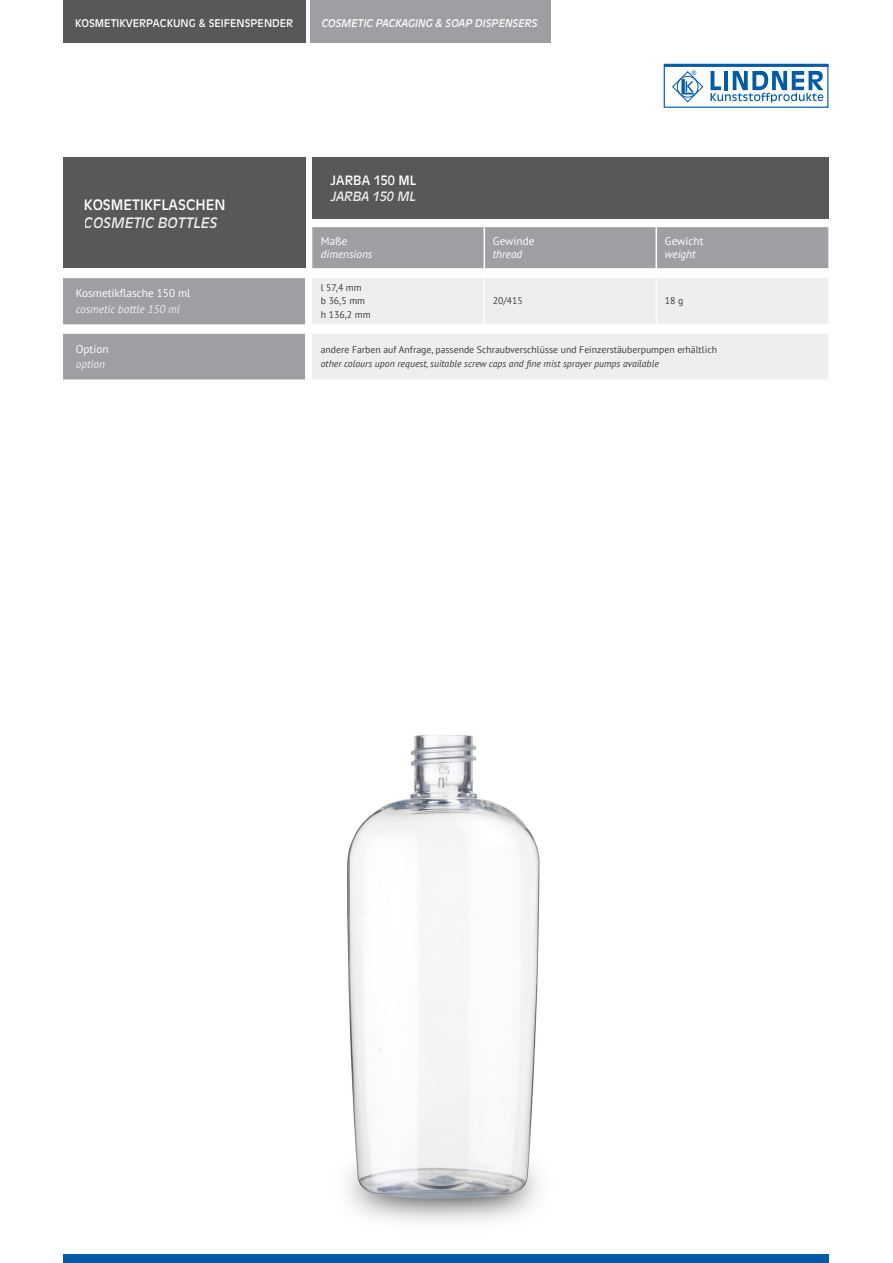
<style>
.page{position:relative;width:893px;height:1263px;background:#fff}
.page>*{position:absolute;margin:0;border:0;box-sizing:border-box;transform-origin:0 0}
.t1{font:14.25px "Antique Olive CE";color:#fff}
.t2{font:italic 14.25px "Antique Olive CE";color:#fff}
.t3{font:12.75px "Antique Olive CE";color:#fff}
.t4{font:italic 12.75px "Antique Olive CE";color:#fff}
.t5{font:11.25px "PT Sans";color:#fff}
.t6{font:italic 11.25px "PT Sans";color:#eeeeef}
.t7{font:italic 11.25px "PT Sans";color:#fff}
.t8{font:10.5px "Antique Olive CE";color:#fff}
.t9{font:italic 10.5px "Antique Olive CE";color:#fff}
.t10{font:9.75px "PT Sans";color:#3e3e3f}
.t11{font:italic 9.75px "PT Sans";color:#3e3e3f}
.t12{font:6px "Arial";color:#015aaa}
</style>
<div class="page">
<div style="left:63px;top:1254px;width:765px;height:9px;background:#015aaa"></div>
<div style="left:664px;top:64px;width:164px;height:44px;border:1px solid #015aaa"></div>
<hr style="left:664px;top:65px;width:164px;height:2px;background:#015aaa">
<svg style="left:711px;top:71px;width:112px;height:32px"></svg>
<svg style="left:672px;top:71px;width:32px;height:32px"></svg>
<div style="left:677px;top:76px;width:22px;height:22px;border:1px solid #015aaa;border-radius:50%"></div>
<div style="left:310px;top:0;width:240px;height:43px;background:#9d9fa2"></div>
<div style="left:63px;top:0;width:242px;height:43px;background:#57585a"></div>
<div style="left:312px;top:157px;width:516px;height:62px;background:#57585a"></div>
<div style="left:63px;top:157px;width:242px;height:111px;background:#57585a"></div>
<img style="left:347px;top:735px;width:193px;height:487px">
<div style="left:305px;top:226px;width:523px;height:42px;background:#9d9fa2"></div>
<svg style="left:63px;top:278px;width:242px;height:101px;background:#a4a6a9"></svg>
<svg style="left:312px;top:278px;width:516px;height:101px;background:#efeff0"></svg>
<hr style="left:484px;top:227px;width:1px;height:41px;background:#fff">
<hr style="left:655px;top:227px;width:2px;height:41px;background:#fff">
<hr style="left:484px;top:278px;width:1px;height:46px;background:#fff">
<hr style="left:655px;top:278px;width:2px;height:46px;background:#fff">
<hr style="left:312px;top:226px;width:172px;height:1px;background:#fff">
<hr style="left:484px;top:226px;width:172px;height:1px;background:#fff">
<hr style="left:656px;top:226px;width:172px;height:1px;background:#fff">
<hr style="left:312px;top:324px;width:172px;height:1px;background:#fff">
<hr style="left:484px;top:324px;width:172px;height:1px;background:#fff">
<hr style="left:656px;top:324px;width:172px;height:1px;background:#fff">
<hr style="left:63px;top:332px;width:242px;height:2px;background:#fff">
<hr style="left:312px;top:332px;width:172px;height:2px;background:#fff">
<hr style="left:484px;top:332px;width:172px;height:2px;background:#fff">
<hr style="left:656px;top:332px;width:172px;height:2px;background:#fff">
<p class="t8" style="left:75px;top:17px;width:220px">KOSMETIKVERPACKUNG &amp; SEIFENSPENDER</p>
<p class="t9" style="left:321px;top:17px;width:218px">COSMETIC PACKAGING &amp; SOAP DISPENSERS</p>
<p class="t1" style="left:84px;top:197px;width:143px">KOSMETIKFLASCHEN</p>
<h1 class="t2" style="left:84px;top:214px;width:135px">COSMETIC BOTTLES</h1>
<p class="t3" style="left:331px;top:172px;width:87px">JARBA 150 ML</p>
<h2 class="t4" style="left:331px;top:189px;width:87px">JARBA 150 ML</h2>
<p class="t5" style="left:321px;top:234px;width:28px">Maße</p>
<p class="t7" style="left:321px;top:247px;width:53px">dimensions</p>
<p class="t5" style="left:493px;top:234px;width:43px">Gewinde</p>
<p class="t7" style="left:493px;top:247px;width:31px">thread</p>
<p class="t12" style="left:692px;top:69px;width:6px">®</p>
<p class="t5" style="left:665px;top:234px;width:40px">Gewicht</p>
<p class="t7" style="left:665px;top:247px;width:32px">weight</p>
<p class="t5" style="left:76px;top:286px;width:116px">Kosmetikflasche 150 ml</p>
<p class="t6" style="left:76px;top:302px;width:106px">cosmetic bottle 150 ml</p>
<p class="t5" style="left:76px;top:342px;width:34px">Option</p>
<p class="t6" style="left:76px;top:357px;width:31px">option</p>
<p class="t10" style="left:321px;top:281px;width:42px">l 57,4 mm</p>
<p class="t10" style="left:321px;top:295px;width:46px">b 36,5 mm</p>
<p class="t10" style="left:321px;top:308px;width:51px">h 136,2 mm</p>
<p class="t10" style="left:493px;top:295px;width:32px">20/415</p>
<p class="t10" style="left:665px;top:295px;width:20px">18 g</p>
<p class="t10" style="left:321px;top:344px;width:398px">andere Farben auf Anfrage, passende Schraubverschlüsse und Feinzerstäuberpumpen erhältlich</p>
<p class="t11" style="left:321px;top:357px;width:340px">other colours upon request, suitable screw caps and fine mist sprayer pumps available</p>
</div>
